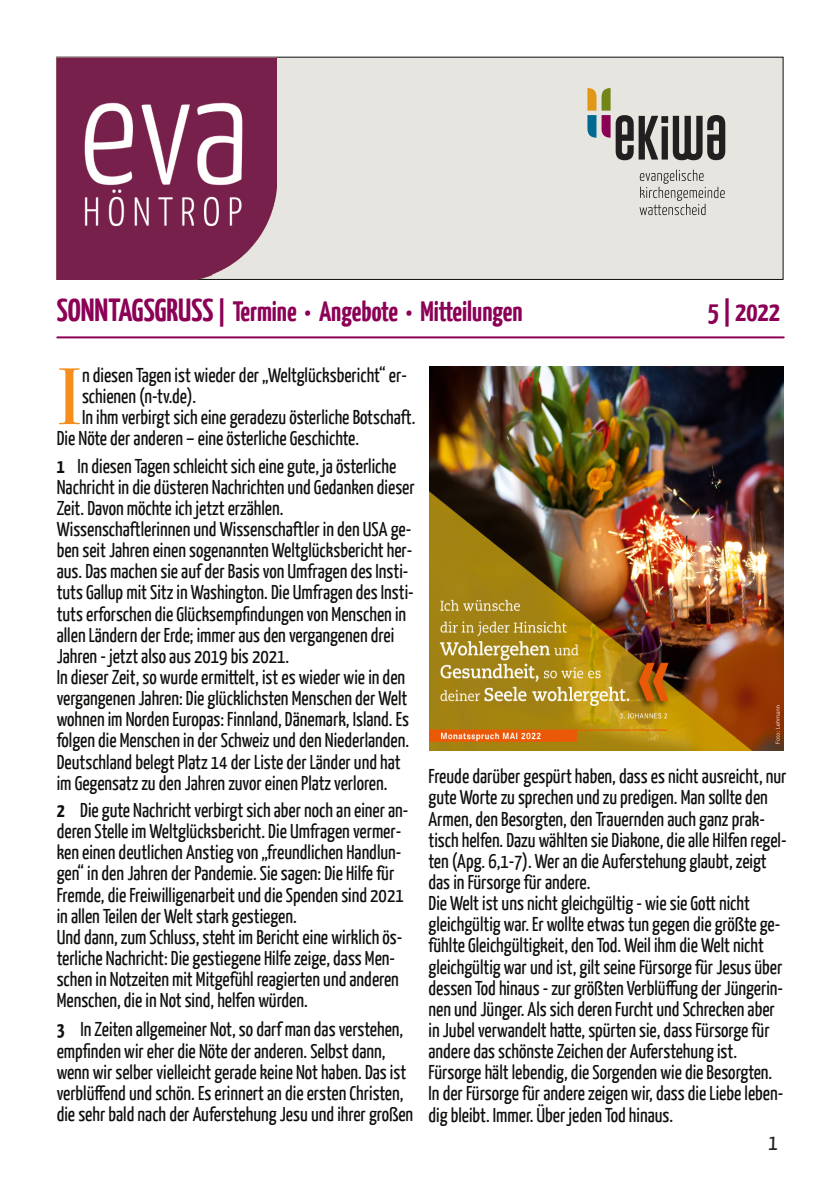
<style>
.page{position:relative;width:840px;height:1191px;background:#fff}
.page>*{position:absolute;margin:0;border:0;box-sizing:border-box;transform-origin:0 0}
.t1{font:80.4px "Bodoni Svty Two OSITCTT";color:#f68e1e}
.t2{font:700 28px "Yanone Kaffeesatz";color:#8b0156}
.t3{font:22px "Yanone Kaffeesatz";color:#231f20}
.t4{font:20px/21.2px "Yanone Kaffeesatz";color:#0f0f0e}
.s1{font-size:32px}
.s2{font-weight:700}
</style>
<div class="page">
<hr style="left:57px;top:336px;width:726px;height:2px;background:#8b0156">
<div style="left:56px;top:57px;width:726px;height:222px;background:#e7e5df"></div>
<svg style="left:639px;top:170px;width:85px;height:45px"></svg>
<svg style="left:587px;top:88px;width:137px;height:72px"></svg>
<img style="left:56px;top:57px;width:220px;height:222px">
<img style="left:429px;top:366px;width:354px;height:384px">
<h2 class="t2" style="left:57px;top:300px;width:467px"><span class="s1">SONNTAGSGRUSS</span> | Termine • Angebote • Mitteilungen</h2>
<h2 class="t2" style="left:707px;top:300px;width:73px">5 | 2022</h2>
<h1 class="t1" style="left:57px;top:349px;width:27px">I</h1>
<p class="t4" style="left:82px;top:366px;width:326px">n diesen Tagen ist wieder der „Weltglücksbericht“ er-</p>
<p class="t4" style="left:82px;top:387px;width:116px">schienen (n-tv.de).</p>
<p class="t4" style="left:82px;top:408px;width:335px">In ihm verbirgt sich eine geradezu österliche Botschaft.</p>
<p class="t4" style="left:57px;top:429px;width:304px">Die Nöte der anderen – eine österliche Geschichte.</p>
<p class="t4" style="left:57px;top:456px;width:359px"><span class="s2">1</span> In diesen Tagen schleicht sich eine gute, ja österliche Nachricht in die düsteren Nachrichten und Gedanken dieser Zeit. Davon möchte ich jetzt erzählen.<br>Wissenschaftlerinnen und Wissenschaftler in den USA ge&shy;ben seit Jahren einen sogenannten Weltglücksbericht her&shy;aus. Das machen sie auf der Basis von Umfragen des Insti&shy;tuts Gallup mit Sitz in Washington. Die Umfragen des Insti&shy;tuts erforschen die Glücksempfindungen von Menschen in allen Ländern der Erde; immer aus den vergangenen drei Jahren - jetzt also aus 2019 bis 2021.<br>In dieser Zeit, so wurde ermittelt, ist es wieder wie in den vergangenen Jahren: Die glücklichsten Menschen der Welt wohnen im Norden Europas: Finnland, Dänemark, Island. Es folgen die Menschen in der Schweiz und den Niederlanden.<br>Deutschland belegt Platz 14 der Liste der Länder und hat im Gegensatz zu den Jahren zuvor einen Platz verloren.</p>
<p class="t4" style="left:57px;top:801px;width:353px"><span class="s2">2</span> Die gute Nachricht verbirgt sich aber noch an einer an&shy;deren Stelle im Weltglücksbericht. Die Umfragen vermer&shy;ken einen deutlichen Anstieg von „freundlichen Handlun&shy;gen“ in den Jahren der Pandemie. Sie sagen: Die Hilfe für Fremde, die Freiwilligenarbeit und die Spenden sind 2021 in allen Teilen der Welt stark gestiegen.<br>Und dann, zum Schluss, steht im Bericht eine wirklich ös&shy;terliche Nachricht: Die gestiegene Hilfe zeige, dass Men&shy;schen in Notzeiten mit Mitgefühl reagierten und anderen Menschen, die in Not sind, helfen würden.</p>
<p class="t4" style="left:57px;top:1020px;width:358px"><span class="s2">3</span> In Zeiten allgemeiner Not, so darf man das verstehen, empfinden wir eher die Nöte der anderen. Selbst dann, wenn wir selber vielleicht gerade keine Not haben. Das ist verblüffend und schön. Es erinnert an die ersten Christen, die sehr bald nach der Auferstehung Jesu und ihrer großen</p>
<p class="t4" style="left:428px;top:767px;width:359px">Freude darüber gespürt haben, dass es nicht ausreicht, nur gute Worte zu sprechen und zu predigen. Man sollte den Armen, den Besorgten, den Trauernden auch ganz prak&shy;tisch helfen. Dazu wählten sie Diakone, die alle Hilfen regel&shy;ten (Apg. 6,1-7). Wer an die Auferstehung glaubt, zeigt das in Fürsorge für andere.<br>Die Welt ist uns nicht gleichgültig - wie sie Gott nicht gleichgültig war. Er wollte etwas tun gegen die größte ge&shy;fühlte Gleichgültigkeit, den Tod. Weil ihm die Welt nicht gleichgültig war und ist, gilt seine Fürsorge für Jesus über dessen Tod hinaus - zur größten Verblüffung der Jüngerin&shy;nen und Jünger. Als sich deren Furcht und Schrecken aber in Jubel verwandelt hatte, spürten sie, dass Fürsorge für andere das schönste Zeichen der Auferstehung ist.<br>Fürsorge hält lebendig, die Sorgenden wie die Besorgten.<br>In der Fürsorge für andere zeigen wir, dass die Liebe leben&shy;dig bleibt. Immer. Über jeden Tod hinaus.</p>
<p class="t3" style="left:768px;top:1133px;width:11px">1</p>
</div>
